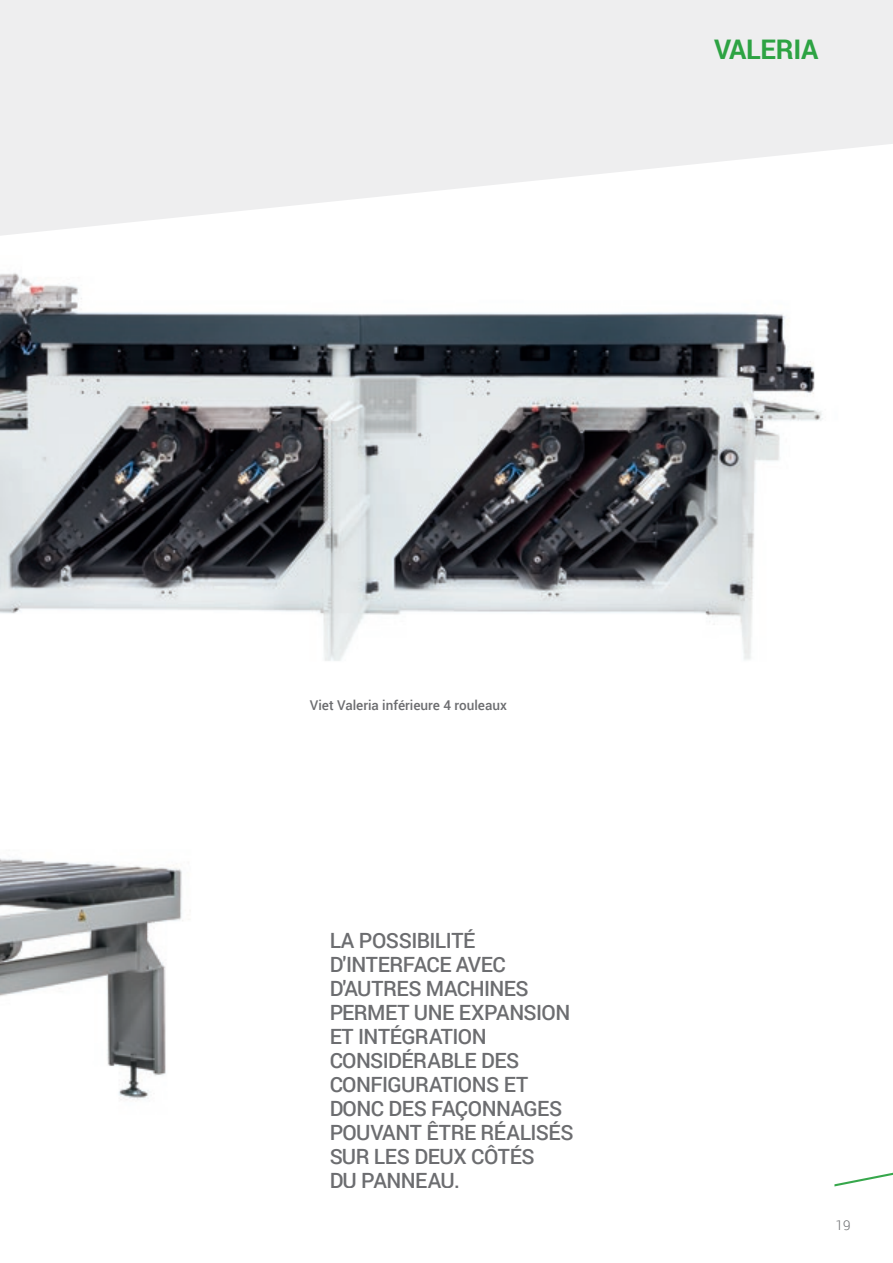
<style>
.page{position:relative;width:893px;height:1263px;background:#fff}
.page>*{position:absolute;margin:0;border:0;box-sizing:border-box;transform-origin:0 0}
.t1{font:700 27px "Roboto";letter-spacing:-.01em;color:#2da343}
.t2{font:500 21px/24px "Roboto";letter-spacing:-.025em;color:#6c6d70}
.t3{font:500 13.5px "Roboto";color:#6c6d70}
.t4{font:300 13.5px "Roboto";color:#6c6d70}
</style>
<div class="page">
<svg style="left:0;top:0;width:893px;height:236px;fill:#eeeeef"></svg>
<svg style="left:834px;top:1172px;width:59px;height:14px"></svg>
<img style="left:0;top:858px;width:183px;height:242px">
<img style="left:0;top:273px;width:823px;height:388px">
<p class="t1" style="left:714px;top:30px;width:106px">VALERIA</p>
<p class="t3" style="left:310px;top:695px;width:198px">Viet Valeria inférieure 4 rouleaux</p>
<p class="t2" style="left:329px;top:927px;width:246px">LA POSSIBILITÉ<br>D'INTERFACE AVEC<br>D'AUTRES MACHINES<br>PERMET UNE EXPANSION<br>ET INTÉGRATION<br>CONSIDÉRABLE DES<br>CONFIGURATIONS ET<br>DONC DES FAÇONNAGES<br>POUVANT ÊTRE RÉALISÉS<br>SUR LES DEUX CÔTÉS<br>DU PANNEAU.</p>
<p class="t4" style="left:836px;top:1215px;width:16px">19</p>
</div>
